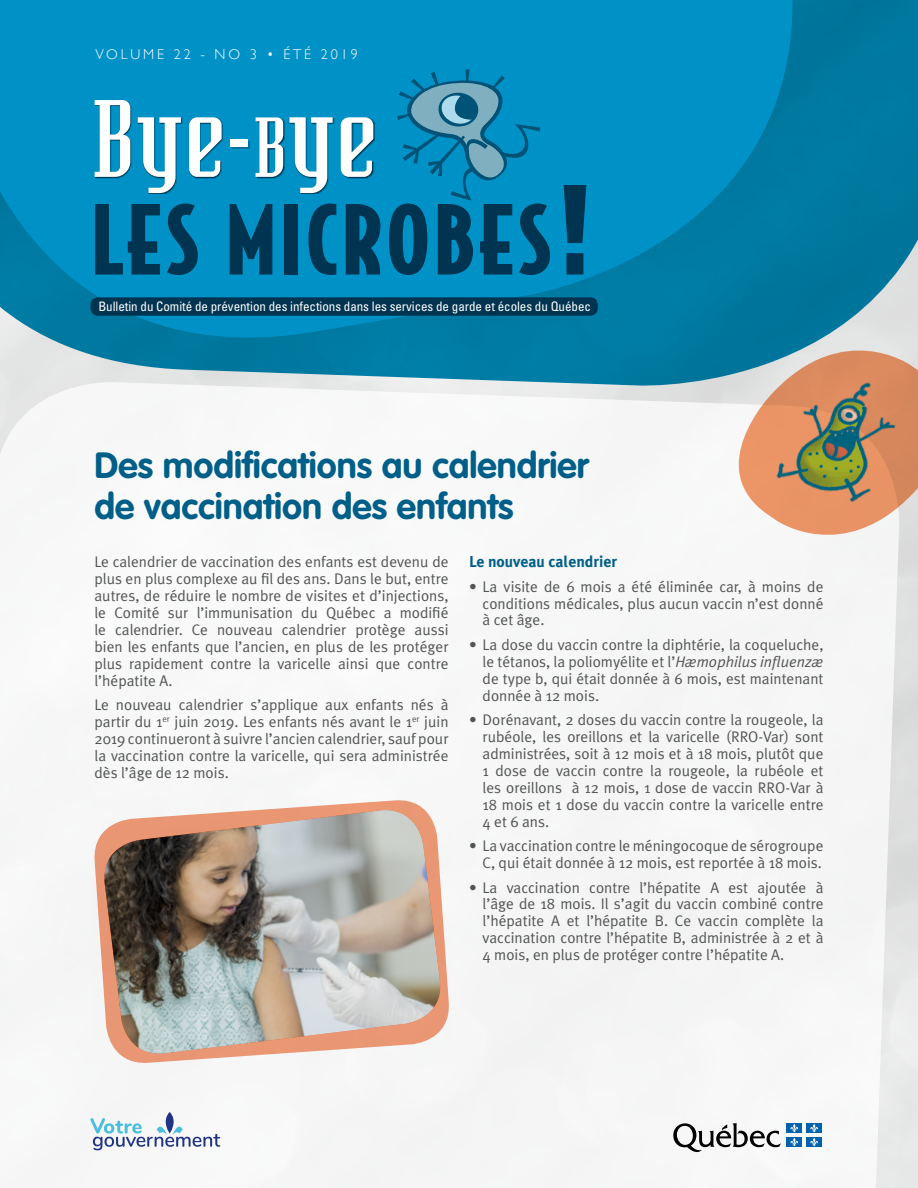
<style>
.page{position:relative;width:918px;height:1188px;background:#fff}
.page>*{position:absolute;margin:0;border:0;box-sizing:border-box;transform-origin:0 0}
.t1{font:121.8px "Sample";color:#fff}
.t2{font:91.35px "Bodega Sans Black Smallcaps";letter-spacing:.035em;color:#003450}
.t3{font:700 36px/40.5px "VAG Rounded";color:#005f88}
.t4{font:700 15.75px "Meta Plus";color:#005f88}
.t5{font:15.3px/17px "Meta Plus Normal";color:#535454;text-align:justify}
.t6{font:300 14.25px "Gill Sans";letter-spacing:.2em;color:#fff}
.t7{font:condensed 13.05px "Univers LT Std";letter-spacing:-.005em;color:#fff}
.s1{font-size:115.2px}
.s2{font-size:89.1px}
.s3{font-size:130.5px}
.s4{font-style:italic}
</style>
<div class="page">
<svg style="left:839px;top:0;width:79px;height:319px;background:#1480a3"></svg>
<div style="left:0;top:384px;width:903px;height:804px;background:#f6f7f7"></div>
<svg style="left:0;top:0;width:839px;height:384px;background:#088dbc"></svg>
<svg style="left:701px;top:319px;width:217px;height:248px"></svg>
<svg style="left:732px;top:385px;width:164px;height:171px"></svg>
<img style="left:777px;top:382px;width:119px;height:119px">
<svg style="left:92px;top:798px;width:360px;height:268px;fill:#f6f6f6"></svg>
<img style="left:100px;top:810px;width:345px;height:248px">
<div style="left:91px;top:297px;width:507px;height:19px;background:#003450;border-radius:8px"></div>
<svg style="left:673px;top:1123px;width:108px;height:29px"></svg>
<div style="left:787px;top:1123px;width:15px;height:10px;background:#0061ac"></div>
<svg style="left:790px;top:1124px;width:8px;height:8px"></svg>
<div style="left:806px;top:1123px;width:16px;height:10px;background:#0061ac"></div>
<svg style="left:810px;top:1124px;width:8px;height:8px"></svg>
<div style="left:787px;top:1137px;width:15px;height:10px;background:#0061ac"></div>
<svg style="left:790px;top:1138px;width:8px;height:8px"></svg>
<div style="left:806px;top:1137px;width:16px;height:10px;background:#0061ac"></div>
<svg style="left:810px;top:1138px;width:8px;height:8px"></svg>
<svg style="left:90px;top:1112px;width:130px;height:38px"></svg>
<svg style="left:95px;top:101px;width:280px;height:93px;background:#00729f"></svg>
<div style="left:232px;top:141px;width:17px;height:8px;background:#0071a1"></div>
<div style="left:230px;top:139px;width:18px;height:8px;background:#fff"></div>
<svg style="left:397px;top:69px;width:143px;height:132px;background:#1a8eb9"></svg>
<p class="t6" style="left:96px;top:43px;width:264px">VOLUME 22 - NO 3 • ÉTÉ 2019</p>
<h1 class="t1" style="left:92px;top:81px;width:288px"><span class="s1">B</span>ye-_ <span class="s2">b</span>ye</h1>
<h2 class="t2" style="left:91px;top:182px;width:501px">LES MICROBES<span class="s3">!</span></h2>
<p class="t7" style="left:98px;top:299px;width:494px">Bulletin du Comité de prévention des infections dans les services de garde et écoles du Québec</p>
<h3 class="t3" style="left:94px;top:445px;width:496px">Des modifications au calendrier de vaccination des enfants</h3>
<p class="t5" style="left:94px;top:553px;width:356px">Le calendrier de vaccination des enfants est devenu de plus en plus complexe au fil des ans. Dans le but, entre autres, de réduire le nombre de visites et d’injections, le Comité sur l’immunisation du Québec a modifié le calendrier. Ce nouveau calendrier protège aussi bien les enfants que l’ancien, en plus de les protéger plus rapidement contre la varicelle ainsi que contre l’hépatite A.</p>
<p class="t5" style="left:94px;top:696px;width:356px">Le nouveau calendrier s’applique aux enfants nés à partir du 1<sup>er</sup> juin 2019. Les enfants nés avant le 1<sup>er</sup> juin 2019 continueront à suivre l’ancien calendrier, sauf pour la vaccination contre la varicelle, qui sera administrée dès l’âge de 12 mois.</p>
<p class="t4" style="left:469px;top:553px;width:149px">Le nouveau calendrier</p>
<p class="t5" style="left:483px;top:578px;width:342px;text-indent:-13px">• La visite de 6 mois a été éliminée car, à moins de conditions médicales, plus aucun vaccin n’est donné à cet âge.</p>
<p class="t5" style="left:483px;top:636px;width:342px;text-indent:-13px">• La dose du vaccin contre la diphtérie, la coqueluche, le tétanos, la poliomyélite et l’<span class="s4">Hæmophilus influenzæ </span>de type b, qui était donnée à 6 mois, est maintenant donnée à 12 mois.</p>
<p class="t5" style="left:483px;top:711px;width:342px;text-indent:-13px">• Dorénavant, 2 doses du vaccin contre la rougeole, la rubéole, les oreillons et la varicelle (RRO-Var) sont administrées, soit à 12 mois et à 18 mois, plutôt que 1 dose de vaccin contre la rougeole, la rubéole et les oreillons à 12 mois, 1 dose de vaccin RRO-Var à 18 mois et 1 dose du vaccin contre la varicelle entre 4 et 6 ans.</p>
<p class="t5" style="left:469px;top:837px;width:356px;text-align:right">• La vaccination contre le méningocoque de sérogroupe<br>C, qui était donnée à 12 mois, est reportée à 18 mois.</p>
<p class="t5" style="left:483px;top:879px;width:342px;text-indent:-13px">• La vaccination contre l’hépatite A est ajoutée à l’âge de 18 mois. Il s’agit du vaccin combiné contre l’hépatite A et l’hépatite B. Ce vaccin complète la vaccination contre l’hépatite B, administrée à 2 et à 4 mois, en plus de protéger contre l’hépatite A.</p>
</div>
